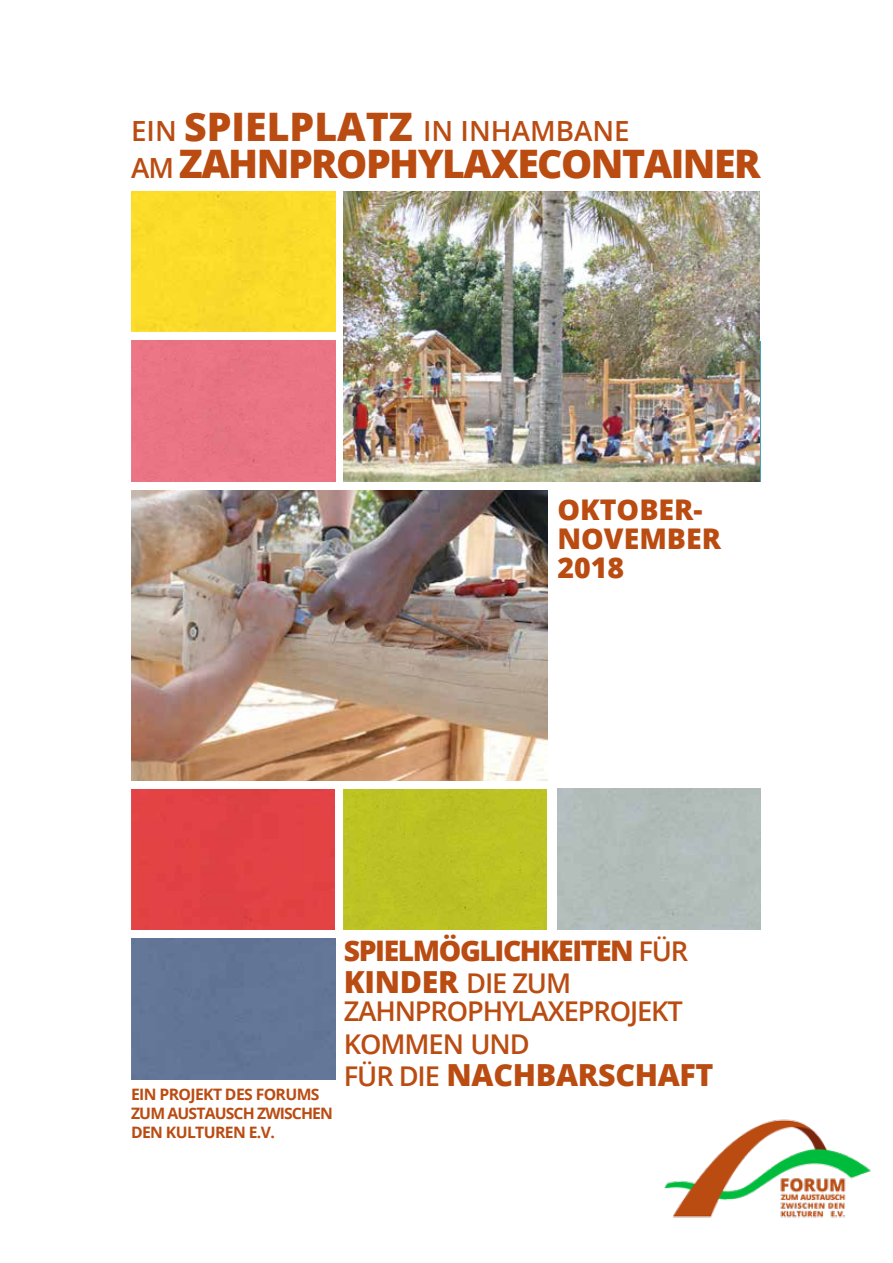
<style>
.page{position:relative;width:893px;height:1263px;background:#fff}
.page>*{position:absolute;margin:0;border:0;box-sizing:border-box;transform-origin:0 0}
.t1{font:800 39.3px "Open Sans";letter-spacing:-.04em;color:#ba4c12}
.t2{font:800 30.45px "Open Sans";letter-spacing:-.01em;color:#ba4c12}
.t3{font:800 28.5px/29.4px "Open Sans";color:#ba4c12}
.t4{font:800 28.35px "Open Sans";letter-spacing:-.05em;color:#ba4c12}
.t5{font:600 27.75px "Open Sans";color:#ba4c12}
.t6{font:600 27.15px/32px "Open Sans";letter-spacing:-.04em;color:#ba4c12}
.t7{font:700 15.75px/18.9px "Open Sans";letter-spacing:-.04em;color:#ba4c12}
.s1{font-weight:800;font-size:39.3px}
.s2{font-weight:600;font-size:27.75px}
.s3{font-weight:600;font-size:27.15px}
</style>
<div class="page">
<div style="left:132px;top:191px;width:203px;height:140px;background:#fbdc29"></div>
<div style="left:344px;top:789px;width:203px;height:141px;background:#bcc224"></div>
<img style="left:131px;top:490px;width:416px;height:290px">
<div style="left:132px;top:340px;width:203px;height:142px;background:#ea7484"></div>
<div style="left:132px;top:789px;width:203px;height:140px;background:#e34244"></div>
<img style="left:664px;top:1119px;width:207px;height:99px">
<img style="left:343px;top:192px;width:416px;height:290px">
<div style="left:131px;top:939px;width:204px;height:140px;background:#627596"></div>
<h3 class="t5" style="left:131px;top:112px;width:500px">EIN <span class="s1">SPIELPLATZ</span> IN INHAMBANE</h3>
<h1 class="t1" style="left:131px;top:134px;width:631px"><span class="s2">AM</span> ZAHNPROPHYLAXECONTAINER</h1>
<h3 class="t3" style="left:557px;top:493px;width:165px">OKTOBER-<br>NOVEMBER<br>2018</h3>
<p class="t7" style="left:131px;top:1084px;width:203px">EIN PROJEKT DES FORUMS<br>ZUM AUSTAUSCH ZWISCHEN<br>DEN KULTURE N E.V.</p>
<h3 class="t4" style="left:344px;top:929px;width:346px">SPIELMÖGLICHKEITEN <span class="s3">FÜR</span></h3>
<h2 class="t2" style="left:344px;top:958px;width:229px">KINDER <span class="s3">DIE ZUM</span></h2>
<h3 class="t6" style="left:344px;top:995px;width:340px">ZAHNPROPHYLAXEPROJEKT<br>KOMMEN UND</h3>
<h2 class="t2" style="left:344px;top:1051px;width:371px"><span class="s3">FÜR DIE</span> NACHBARSCHAFT</h2>
</div>
